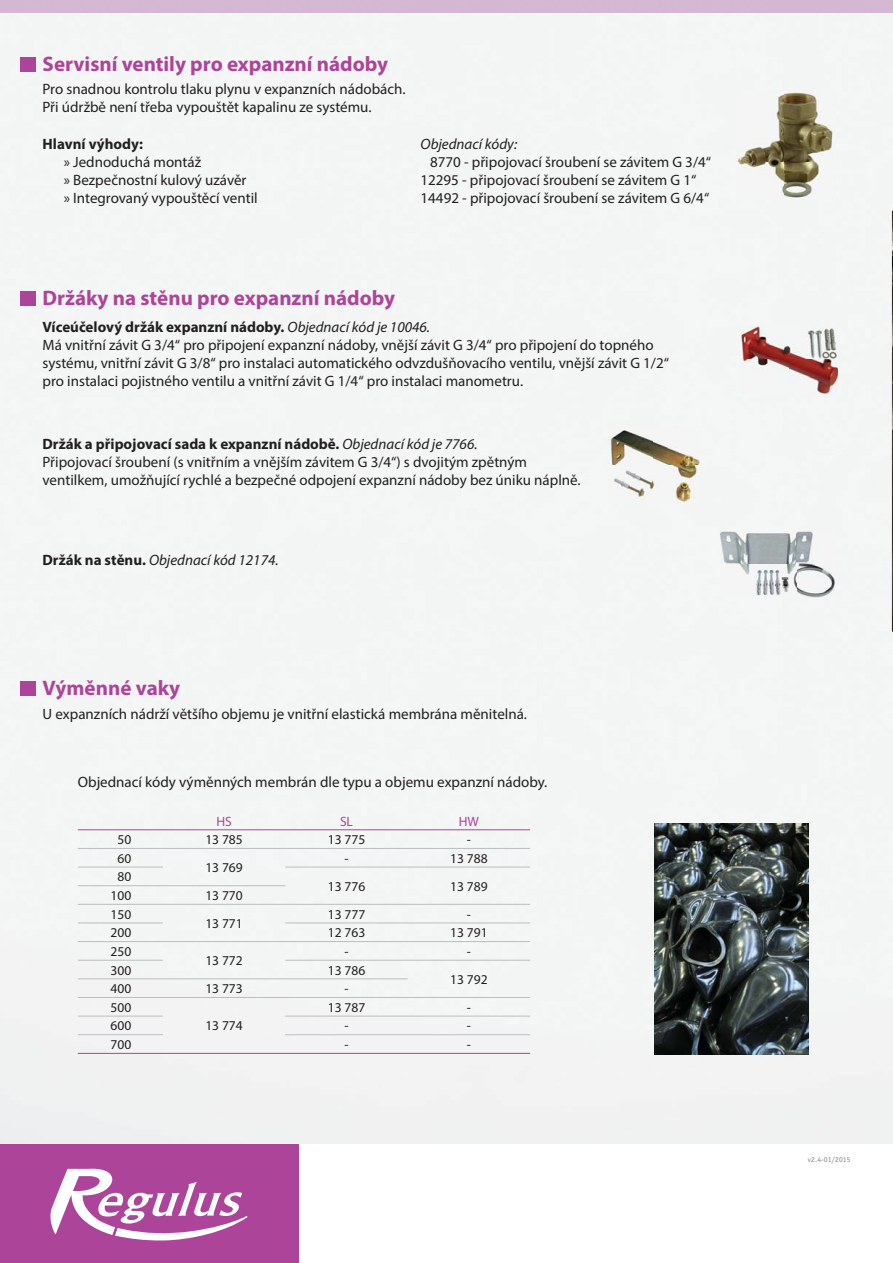
<style>
.page{position:relative;width:893px;height:1263px;background:#fff}
.page>*{position:absolute;margin:0;border:0;box-sizing:border-box;transform-origin:0 0}
.t1{font:700 21px "Myriad Pro";color:#ac4499}
.t2{font:15px/18px "Myriad Pro";color:#231f20}
.t3{font:italic 15px "Myriad Pro";color:#231f20}
.t4{font:700 15px "Myriad Pro";color:#231f20}
.t5{font:13.5px "Myriad Pro";color:#231f20}
.t6{font:13.5px "Myriad Pro";color:#ac4499}
.t7{font:7.5px "Officina Sans ITC Pro";letter-spacing:.015em;color:#808285}
.s1{font-weight:700}
.s2{font-style:italic}
.s3{font-weight:700;font-style:normal}
</style>
<div class="page">
<div style="left:0;top:13px;width:893px;height:1131px;background:#f3f4f4"></div>
<img style="left:892px;top:211px;width:1px;height:421px">
<div style="left:0;top:1144px;width:298px;height:119px;background:#ac4499"></div>
<svg style="left:50px;top:1169px;width:197px;height:72px"></svg>
<img style="left:736px;top:90px;width:98px;height:109px">
<img style="left:608px;top:429px;width:92px;height:74px">
<img style="left:742px;top:326px;width:96px;height:68px">
<img style="left:720px;top:532px;width:114px;height:65px">
<div style="left:20px;top:57px;width:16px;height:15px;background:#ac4499"></div>
<div style="left:20px;top:291px;width:16px;height:15px;background:#ac4499"></div>
<div style="left:20px;top:681px;width:16px;height:15px;background:#ac4499"></div>
<img style="left:655px;top:824px;width:153px;height:230px">
<hr style="left:78px;top:829px;width:452px;height:1px;background:#ac4499">
<hr style="left:78px;top:1053px;width:452px;height:1px;background:#ac4499">
<hr style="left:78px;top:848px;width:452px;height:1px;background:#bbbdc0">
<hr style="left:78px;top:867px;width:85px;height:1px;background:#bbbdc0">
<hr style="left:285px;top:867px;width:245px;height:1px;background:#bbbdc0">
<hr style="left:78px;top:885px;width:207px;height:1px;background:#bbbdc0">
<hr style="left:78px;top:904px;width:452px;height:1px;background:#bbbdc0">
<hr style="left:78px;top:922px;width:85px;height:1px;background:#bbbdc0">
<hr style="left:285px;top:922px;width:245px;height:1px;background:#bbbdc0">
<hr style="left:78px;top:941px;width:452px;height:1px;background:#bbbdc0">
<hr style="left:78px;top:960px;width:85px;height:1px;background:#bbbdc0">
<hr style="left:285px;top:960px;width:245px;height:1px;background:#bbbdc0">
<hr style="left:78px;top:978px;width:330px;height:1px;background:#bbbdc0">
<hr style="left:78px;top:997px;width:452px;height:1px;background:#bbbdc0">
<hr style="left:78px;top:1016px;width:85px;height:1px;background:#bbbdc0">
<hr style="left:285px;top:1016px;width:245px;height:1px;background:#bbbdc0">
<hr style="left:78px;top:1034px;width:85px;height:1px;background:#bbbdc0">
<hr style="left:285px;top:1034px;width:245px;height:1px;background:#bbbdc0">
<p class="t1" style="left:43px;top:56px;width:347px">Servisní ventily pro expanzní nádoby</p>
<p class="t2" style="left:43px;top:82px;width:365px">Pro snadnou kontrolu tlaku plynu v expanzních nádobách.<br>Při údržbě není třeba vypouštět kapalinu ze systému.</p>
<p class="t4" style="left:43px;top:139px;width:102px">Hlavní výhody:</p>
<p class="t3" style="left:421px;top:139px;width:98px">Objednací kódy:</p>
<p class="t2" style="left:64px;top:155px;width:139px">» Jednoduchá montáž</p>
<p class="t2" style="left:430px;top:155px;width:282px">8770 - připojovací šroubení se závitem G 3/4“</p>
<p class="t2" style="left:64px;top:173px;width:184px">» Bezpečnostní kulový uzávěr</p>
<p class="t2" style="left:420px;top:173px;width:277px">12295 - připojovací šroubení se závitem G 1“</p>
<p class="t2" style="left:64px;top:191px;width:195px">» Integrovaný vypouštěcí ventil</p>
<p class="t2" style="left:421px;top:191px;width:290px">14492 - připojovací šroubení se závitem G 6/4“</p>
<p class="t1" style="left:43px;top:290px;width:354px">Držáky na stěnu pro expanzní nádoby</p>
<p class="t2" style="left:43px;top:320px;width:628px"><span class="s1">Víceúčelový držák expanzní nádoby.</span> <span class="s2">Objednací kód je 10046.<br></span>Má vnitřní závit G 3/4“ pro připojení expanzní nádoby, vnější závit G 3/4“ pro připojení do topného systému, vnitřní závit G 3/8“ pro instalaci automatického odvzdušňovacího ventilu, vnější závit G 1/2“ pro instalaci pojistného ventilu a vnitřní závit G 1/4“ pro instalaci manometru.</p>
<p class="t2" style="left:43px;top:436px;width:540px"><span class="s1">Držák a připojovací sada k expanzní nádobě.</span> <span class="s2">Objednací kód je 7766.<br></span>Připojovací šroubení (s vnitřním a vnějším závitem G 3/4“) s dvojitým zpětným ventilkem, umožňující rychlé a bezpečné odpojení expanzní nádoby bez úniku náplně.</p>
<p class="t3" style="left:43px;top:554px;width:238px"><span class="s3">Držák na stěnu.</span> Objednací kód 12174.</p>
<p class="t1" style="left:43px;top:680px;width:139px">Výměnné vaky</p>
<p class="t2" style="left:43px;top:707px;width:486px">U expanzních nádrží většího objemu je vnitřní elastická membrána měnitelná.</p>
<p class="t2" style="left:78px;top:775px;width:471px">Objednací kódy výměnných membrán dle typu a objemu expanzní nádoby.</p>
<p class="t6" style="left:216px;top:816px;width:17px">HS</p>
<p class="t6" style="left:340px;top:816px;width:15px">SL</p>
<p class="t6" style="left:459px;top:816px;width:22px">HW</p>
<p class="t5" style="left:117px;top:834px;width:15px">50</p>
<p class="t5" style="left:205px;top:834px;width:39px">13 785</p>
<p class="t5" style="left:328px;top:834px;width:39px">13 775</p>
<p class="t5" style="left:467px;top:834px;width:6px">-</p>
<p class="t5" style="left:117px;top:853px;width:15px">60</p>
<p class="t5" style="left:205px;top:862px;width:39px">13 769</p>
<p class="t5" style="left:344px;top:853px;width:6px">-</p>
<p class="t5" style="left:450px;top:853px;width:39px">13 788</p>
<p class="t5" style="left:117px;top:872px;width:15px">80</p>
<p class="t5" style="left:328px;top:881px;width:39px">13 776</p>
<p class="t5" style="left:450px;top:881px;width:39px">13 789</p>
<p class="t5" style="left:111px;top:890px;width:22px">100</p>
<p class="t5" style="left:205px;top:890px;width:39px">13 770</p>
<p class="t5" style="left:111px;top:909px;width:22px">150</p>
<p class="t5" style="left:205px;top:918px;width:39px">13 771</p>
<p class="t5" style="left:328px;top:909px;width:39px">13 777</p>
<p class="t5" style="left:467px;top:909px;width:6px">-</p>
<p class="t5" style="left:111px;top:928px;width:22px">200</p>
<p class="t5" style="left:328px;top:928px;width:39px">12 763</p>
<p class="t5" style="left:450px;top:928px;width:39px">13 791</p>
<p class="t5" style="left:111px;top:946px;width:22px">250</p>
<p class="t5" style="left:205px;top:956px;width:39px">13 772</p>
<p class="t5" style="left:344px;top:946px;width:6px">-</p>
<p class="t5" style="left:467px;top:946px;width:6px">-</p>
<p class="t5" style="left:111px;top:965px;width:22px">300</p>
<p class="t5" style="left:328px;top:965px;width:39px">13 786</p>
<p class="t5" style="left:450px;top:974px;width:39px">13 792</p>
<p class="t5" style="left:111px;top:983px;width:22px">400</p>
<p class="t5" style="left:205px;top:983px;width:39px">13 773</p>
<p class="t5" style="left:344px;top:983px;width:6px">-</p>
<p class="t5" style="left:111px;top:1002px;width:22px">500</p>
<p class="t5" style="left:205px;top:1021px;width:39px">13 774</p>
<p class="t5" style="left:328px;top:1002px;width:39px">13 787</p>
<p class="t5" style="left:467px;top:1002px;width:6px">-</p>
<p class="t5" style="left:111px;top:1021px;width:22px">600</p>
<p class="t5" style="left:344px;top:1021px;width:6px">-</p>
<p class="t5" style="left:467px;top:1021px;width:6px">-</p>
<p class="t5" style="left:111px;top:1039px;width:22px">700</p>
<p class="t5" style="left:344px;top:1039px;width:6px">-</p>
<p class="t5" style="left:467px;top:1039px;width:6px">-</p>
<p class="t7" style="left:808px;top:1157px;width:44px">v2.4-01/2015</p>
</div>
